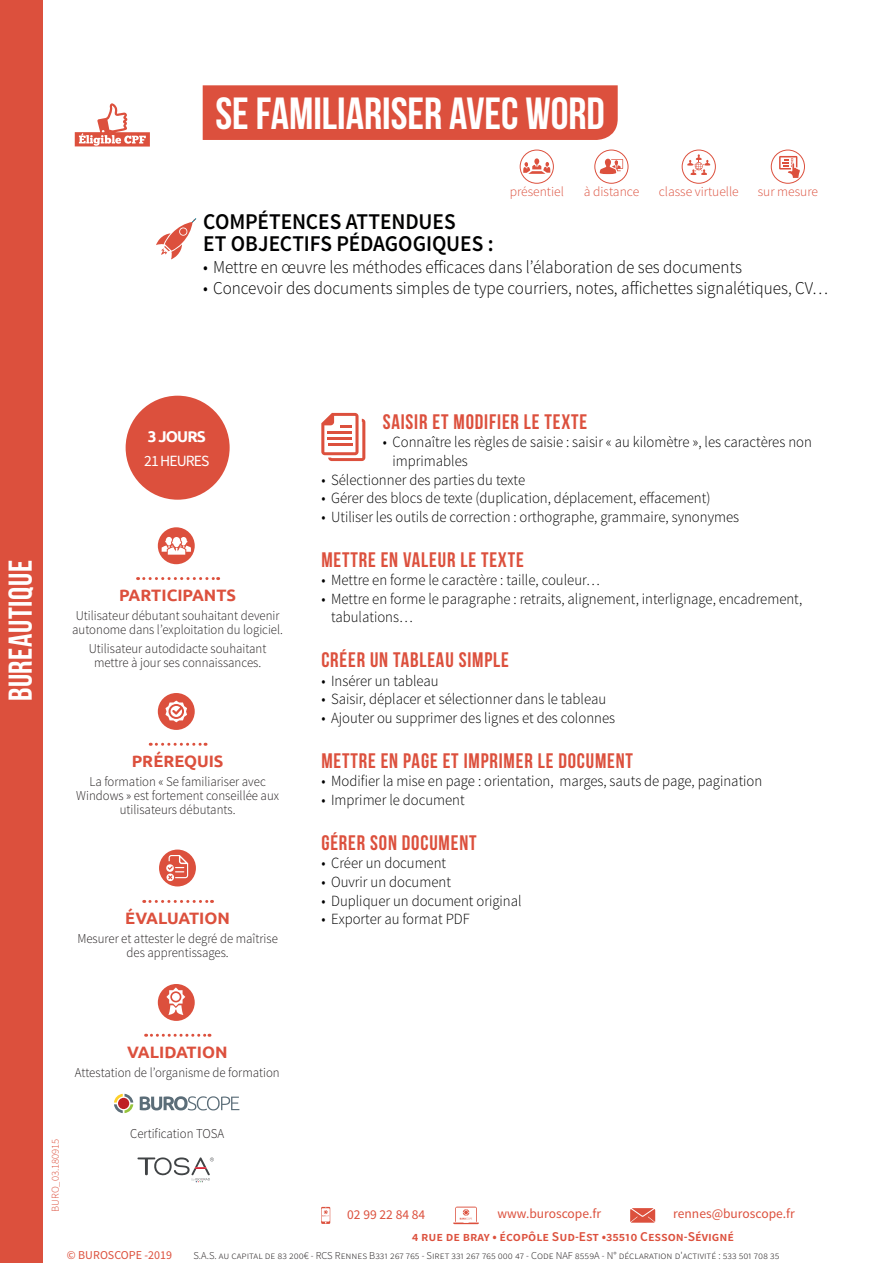
<style>
.page{position:relative;width:893px;height:1263px;background:#fff}
.page>*{position:absolute;margin:0;border:0;box-sizing:border-box;transform-origin:0 0}
.t1{font:700 45px "Bebas Neue";color:#fff}
.t2{font:700 33px "Bebas Neue";letter-spacing:.02em;color:#fff}
.t3{font:600 22.5px/22.8px "Source Sans Pro";letter-spacing:-.005em;color:#000001;scale:.95 1}
.t4{font:700 21px "Bebas Neue";letter-spacing:.04em;color:#dc503d}
.t5{font:300 18px "Source Sans Pro";color:#000001;scale:.95 1}
.t6{font:700 16.5px "Ubuntu";color:#dc503d}
.t7{font:15.6px "Source Sans Pro";letter-spacing:-.06em;color:#fff}
.t8{font:700 15.6px "Ubuntu";letter-spacing:-.06em;color:#fff}
.t9{font:300 15.45px/18.6px "Source Sans Pro";color:#000001;scale:.95 1}
.t10{font:300 13.5px/14.2px "Source Sans Pro";color:#231f20;text-align:center;scale:.95 1}
.t11{font:600 13.5px "Source Sans Pro";color:#dc503d}
.t12{font:13.5px "Source Sans Pro";color:#dc503d}
.t13{font:300 13.5px "Source Sans Pro";color:#dc503d}
.t14{font:12px "Source Sans Pro";color:#dc503d}
.t15{font:300 10.5px "Source Sans Pro";color:#231f20}
.t16{font:300 10.5px "Source Sans Pro";color:#dc503d}
</style>
<div class="page">
<div style="left:126px;top:396px;width:104px;height:104px;background:#dc503d;border-radius:50%"></div>
<div style="left:203px;top:85px;width:415px;height:55px;background:#dc503d"></div>
<div style="left:0;top:0;width:43px;height:1263px;background:#dc503d"></div>
<svg style="left:321px;top:1207px;width:9px;height:17px"></svg>
<svg style="left:453px;top:1206px;width:26px;height:18px"></svg>
<svg style="left:630px;top:1208px;width:25px;height:15px"></svg>
<svg style="left:138px;top:577px;width:81px;height:3px"></svg>
<div style="left:158px;top:527px;width:37px;height:37px;background:#dc503d;border-radius:50%"></div>
<svg style="left:162px;top:537px;width:29px;height:18px"></svg>
<svg style="left:150px;top:743px;width:56px;height:3px"></svg>
<div style="left:158px;top:693px;width:37px;height:37px;background:#dc503d;border-radius:50%"></div>
<svg style="left:165px;top:700px;width:22px;height:22px"></svg>
<svg style="left:321px;top:413px;width:44px;height:48px"></svg>
<svg style="left:146px;top:1034px;width:64px;height:3px"></svg>
<svg style="left:114px;top:1094px;width:19px;height:19px"></svg>
<svg style="left:140px;top:1096px;width:99px;height:14px"></svg>
<svg style="left:137px;top:1157px;width:77px;height:25px"></svg>
<svg style="left:158px;top:984px;width:37px;height:37px"></svg>
<svg style="left:144px;top:900px;width:68px;height:3px"></svg>
<svg style="left:159px;top:849px;width:37px;height:37px"></svg>
<div style="left:594px;top:150px;width:34px;height:34px;border:1px solid #dc503d;border-radius:50%"></div>
<div style="left:520px;top:150px;width:34px;height:34px;border:1px solid #dc503d;border-radius:50%"></div>
<div style="left:682px;top:150px;width:34px;height:34px;border:1px solid #dc503d;border-radius:50%"></div>
<div style="left:771px;top:150px;width:34px;height:34px;border:1px solid #dc503d;border-radius:50%"></div>
<svg style="left:779px;top:156px;width:21px;height:22px"></svg>
<svg style="left:523px;top:158px;width:27px;height:16px"></svg>
<svg style="left:687px;top:154px;width:23px;height:21px"></svg>
<svg style="left:600px;top:159px;width:23px;height:15px"></svg>
<svg style="left:75px;top:103px;width:75px;height:44px"></svg>
<svg style="left:156px;top:218px;width:40px;height:41px"></svg>
<h1 class="t1" style="left:215px;top:88px;width:391px">SE FAMILIARISER AVEC WORD</h1>
<p class="t13" style="left:510px;top:184px;width:56px">présentiel</p>
<p class="t13" style="left:584px;top:184px;width:57px">à distance</p>
<p class="t13" style="left:659px;top:184px;width:82px">classe virtuelle</p>
<p class="t13" style="left:758px;top:184px;width:62px">sur mesure</p>
<h3 class="t3" style="left:203px;top:210px;width:307px">COMPÉTENCES ATTENDUES<br>ET OBJECTIFS PÉDAGOGIQUES :</h3>
<p class="t5" style="left:203px;top:256px;width:568px">• Mettre en œuvre les méthodes efficaces dans l’élaboration de ses documents</p>
<p class="t5" style="left:203px;top:278px;width:659px">• Concevoir des documents simples de type courriers, notes, affichettes signalétiques, CV…</p>
<h2 class="t2" style="left:2px;top:701px;width:143px;rotate:-90deg">BUREAUTIQUE</h2>
<p class="t8" style="left:148px;top:427px;width:60px">3 JOURS</p>
<p class="t7" style="left:144px;top:451px;width:67px">21 HEURES</p>
<p class="t6" style="left:119px;top:585px;width:119px">PARTICIPANTS</p>
<p class="t10" style="left:72px;top:608px;width:223px;text-align:left">Utilisateur débutant souhaitant devenir autonome dans l’exploitation du logiciel.</p>
<p class="t10" style="left:89px;top:641px;width:188px">Utilisateur autodidacte souhaitant mettre à jour ses connaissances.</p>
<p class="t6" style="left:132px;top:751px;width:93px">PRÉREQUIS</p>
<p class="t10" style="left:76px;top:774px;width:215px">La formation « Se familiariser avec<br>Windows » est fortement conseillée aux utilisateurs débutants.</p>
<p class="t6" style="left:125px;top:908px;width:106px">ÉVALUATION</p>
<p class="t10" style="left:77px;top:931px;width:213px">Mesurer et attester le degré de maîtrise des apprentissages.</p>
<h3 class="t4" style="left:383px;top:410px;width:206px">SAISIR ET MODIFIER LE TEXTE</h3>
<p class="t9" style="left:392px;top:433px;width:443px;text-indent:-10px">• Connaître les règles de saisie : saisir « au kilomètre », les caractères non imprimables</p>
<p class="t9" style="left:321px;top:470px;width:216px">• Sélectionner des parties du texte</p>
<p class="t9" style="left:321px;top:489px;width:411px">• Gérer des blocs de texte (duplication, déplacement, effacement)</p>
<p class="t9" style="left:321px;top:507px;width:441px">• Utiliser les outils de correction : orthographe, grammaire, synonymes</p>
<h3 class="t4" style="left:321px;top:548px;width:204px">METTRE EN VALEUR LE TEXTE</h3>
<p class="t9" style="left:321px;top:571px;width:295px">• Mettre en forme le caractère : taille, couleur…</p>
<p class="t9" style="left:331px;top:589px;width:498px;text-indent:-10px">• Mettre en forme le paragraphe : retraits, alignement, interlignage, encadrement, tabulations…</p>
<h3 class="t4" style="left:321px;top:648px;width:189px">CRÉER UN TABLEAU SIMPLE</h3>
<p class="t9" style="left:321px;top:671px;width:125px">• Insérer un tableau</p>
<p class="t9" style="left:321px;top:690px;width:301px">• Saisir, déplacer et sélectionner dans le tableau</p>
<p class="t9" style="left:321px;top:709px;width:311px">• Ajouter ou supprimer des lignes et des colonnes</p>
<h3 class="t4" style="left:321px;top:749px;width:313px">METTRE EN PAGE ET IMPRIMER LE DOCUMENT</h3>
<p class="t9" style="left:321px;top:772px;width:466px">• Modifier la mise en page : orientation, marges, sauts de page, pagination</p>
<p class="t9" style="left:321px;top:791px;width:152px">• Imprimer le document</p>
<h3 class="t4" style="left:321px;top:831px;width:157px">GÉRER SON DOCUMENT</h3>
<p class="t9" style="left:321px;top:854px;width:133px">• Créer un document</p>
<p class="t9" style="left:321px;top:873px;width:138px">• Ouvrir un document</p>
<p class="t9" style="left:321px;top:891px;width:212px">• Dupliquer un document original</p>
<p class="t9" style="left:321px;top:910px;width:158px">• Exporter au format PDF</p>
<p class="t6" style="left:127px;top:1042px;width:102px">VALIDATION</p>
<p class="t10" style="left:75px;top:1065px;width:217px">Attestation de l’organisme de formation</p>
<p class="t16" style="left:49px;top:1212px;width:75px;rotate:-90deg">BURO_03.180915</p>
<p class="t10" style="left:130px;top:1126px;width:101px">Certification TOSA</p>
<p class="t12" style="left:347px;top:1206px;width:80px">02 99 22 84 84</p>
<p class="t12" style="left:497px;top:1205px;width:105px">www.buroscope.fr</p>
<p class="t12" style="left:673px;top:1205px;width:123px">rennes@buroscope.fr</p>
<p class="t11" style="left:412px;top:1228px;width:324px">4 rue de bray • écopôle Sud-Est •35510 Cesson-Sévigné</p>
<p class="t14" style="left:67px;top:1248px;width:107px">© BUROSCOPE -2019</p>
<p class="t15" style="left:193px;top:1249px;width:587px">S.A.S. au capital de 83 200€ - RCS Rennes B331 267 765 - Siret 331 267 765 000 47 - Code NAF 8559A - N° déclaration d'activité : 533 501 708 35</p>
</div>
